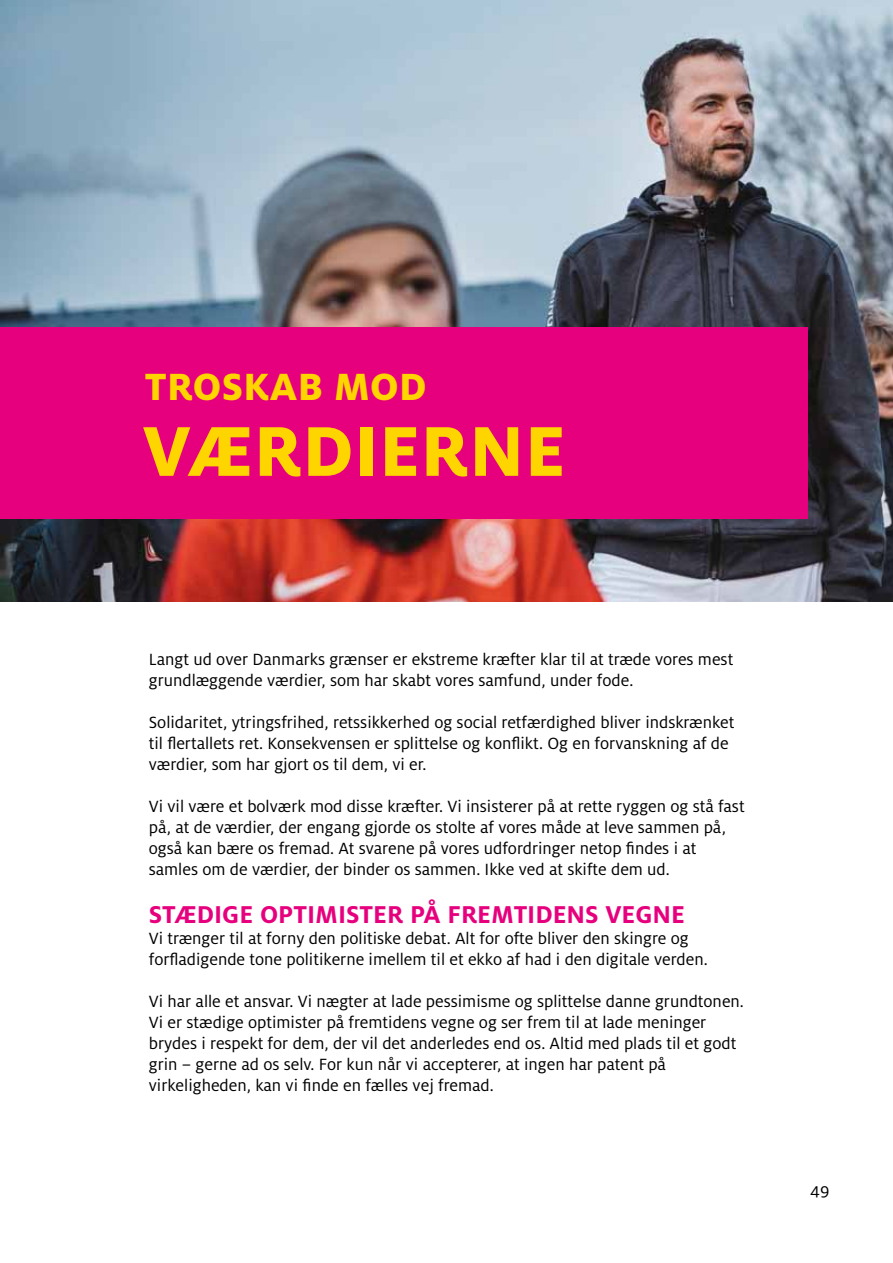
<style>
.page{position:relative;width:893px;height:1263px;background:#fff}
.page>*{position:absolute;margin:0;border:0;box-sizing:border-box;transform-origin:0 0}
.t1{font:800 78px "Milo OT";letter-spacing:.01em;color:#ffd500}
.t2{font:800 42px "Milo OT";letter-spacing:.01em;color:#ffd500}
.t3{font:700 27px "Milo OT";color:#e6007d}
.t4{font:18px/21px "Milo OT";color:#000}
</style>
<div class="page">
<img style="left:0;top:0;width:893px;height:602px">
<div style="left:0;top:327px;width:808px;height:192px;background:#e6007d"></div>
<h2 class="t2" style="left:145px;top:362px;width:220px">TROSKAB mod</h2>
<h1 class="t1" style="left:143px;top:407px;width:424px">VÆRDIERNE</h1>
<p class="t4" style="left:149px;top:649px;width:586px">Langt ud over Danmarks grænser er ekstreme kræfter klar til at træde vores mest grundlæggende værdier, som har skabt vores samfund, under fode.</p>
<p class="t4" style="left:149px;top:712px;width:587px">Solidaritet, ytringsfrihed, retssikkerhed og social retfærdighed bliver indskrænket til flertallets ret. Konsekvensen er splittelse og konflikt. Og en forvanskning af de værdier, som har gjort os til dem, vi er.</p>
<p class="t4" style="left:149px;top:796px;width:597px">Vi vil være et bolværk mod disse kræfter. Vi insisterer på at rette ryggen og stå fast på, at de værdier, der engang gjorde os stolte af vores måde at leve sammen på, også kan bære os fremad. At svarene på vores udfordringer netop findes i at samles om de værdier, der binder os sammen. Ikke ved at skifte dem ud.</p>
<h3 class="t3" style="left:149px;top:899px;width:538px">STÆDIGE OPTIMISTER PÅ FREMTIDENS VEGNE</h3>
<p class="t4" style="left:149px;top:928px;width:560px">Vi trænger til at forny den politiske debat. Alt for ofte bliver den skingre og forfladigende tone politikerne imellem til et ekko af had i den digitale verden.</p>
<p class="t4" style="left:149px;top:991px;width:597px">Vi har alle et ansvar. Vi nægter at lade pessimisme og splittelse danne grundtonen.<br>Vi er stædige optimister på fremtidens vegne og ser frem til at lade meninger brydes i respekt for dem, der vil det anderledes end os. Altid med plads til et godt grin – gerne ad os selv. For kun når vi accepterer, at ingen har patent på virkeligheden, kan vi finde en fælles vej fremad.</p>
<p class="t4" style="left:810px;top:1179px;width:21px">49</p>
</div>
